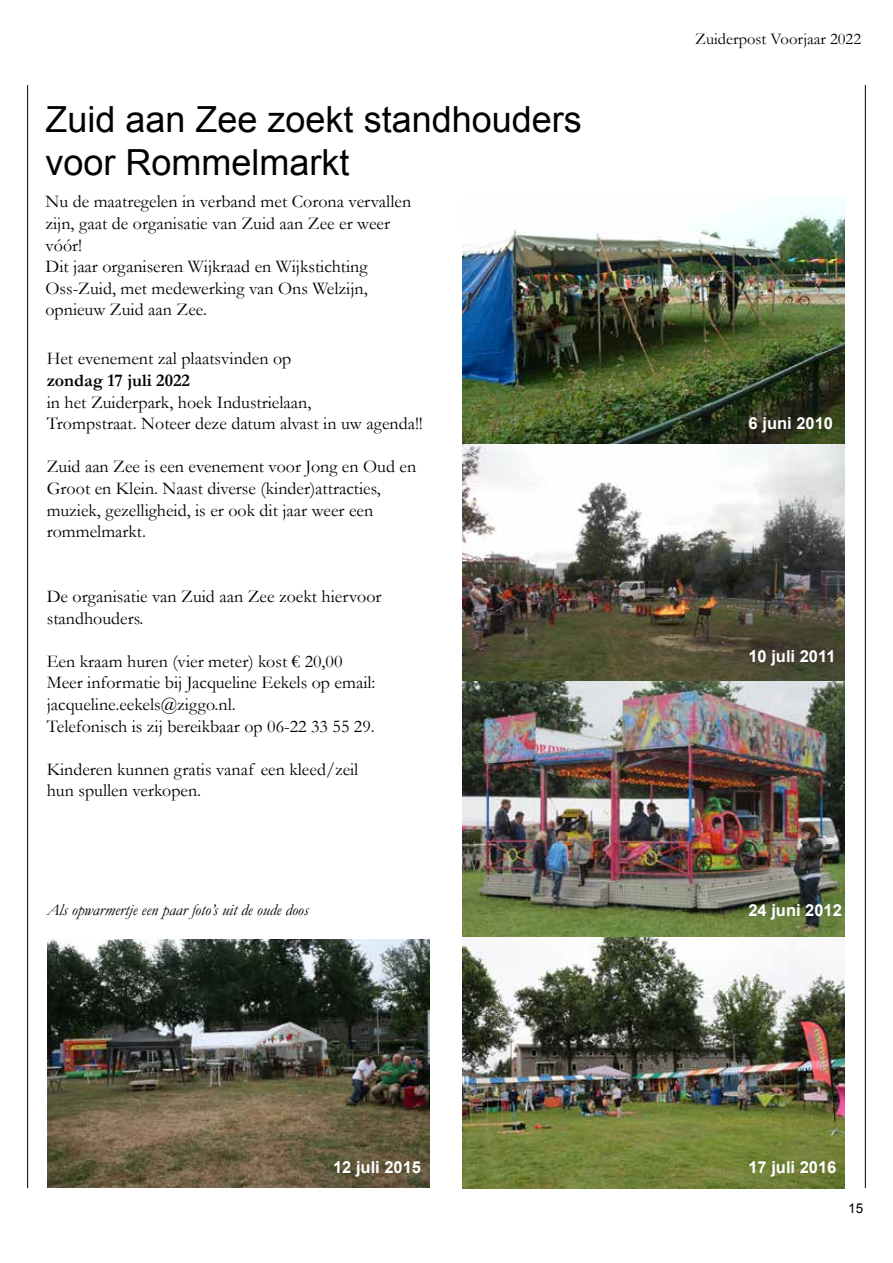
<style>
.page{position:relative;width:893px;height:1263px;background:#fff}
.page>*{position:absolute;margin:0;border:0;box-sizing:border-box;transform-origin:0 0}
.t1{font:36px/43.2px "Arial";color:#000}
.t2{font:18px/21.6px "Garamond";color:#000}
.t3{font:700 18px "Garamond";color:#000}
.t4{font:700 16.5px "Arial";color:#fff}
.t5{font:italic 16.5px "Garamond";color:#000}
.t6{font:16.5px "Garamond";color:#000}
.t7{font:13.5px "Arial";color:#000}
</style>
<div class="page">
<hr style="left:27px;top:85px;width:1px;height:1103px;background:#000">
<hr style="left:865px;top:85px;width:1px;height:1103px;background:#000">
<img style="left:47px;top:939px;width:383px;height:248px">
<img style="left:462px;top:443px;width:383px;height:239px">
<img style="left:462px;top:937px;width:383px;height:251px">
<img style="left:462px;top:682px;width:383px;height:255px">
<img style="left:462px;top:197px;width:383px;height:246px">
<h1 class="t1" style="left:45px;top:98px;width:538px">Zuid aan Zee zoekt standhouders voor Rommelmarkt</h1>
<p class="t2" style="left:45px;top:191px;width:367px">Nu de maatregelen in verband met Corona vervallen zijn, gaat de organisatie van Zuid aan Zee er weer vóór!<br>Dit jaar organiseren Wijkraad en Wijkstichting Oss-Zuid, met medewerking van Ons Welzijn, opnieuw Zuid aan Zee.</p>
<p class="t2" style="left:47px;top:348px;width:246px">Het evenement zal plaatsvinden op</p>
<p class="t3" style="left:47px;top:369px;width:145px">zondag 17 juli 2022</p>
<p class="t2" style="left:47px;top:391px;width:378px">in het Zuiderpark, hoek Industrielaan,<br>Trompstraat. Noteer deze datum alvast in uw agenda!!</p>
<p class="t2" style="left:47px;top:456px;width:371px">Zuid aan Zee is een evenement voor Jong en Oud en Groot en Klein. Naast diverse (kinder)attracties, muziek, gezelligheid, is er ook dit jaar weer een rommelmarkt.</p>
<p class="t2" style="left:47px;top:585px;width:336px">De organisatie van Zuid aan Zee zoekt hiervoor standhouders.</p>
<p class="t2" style="left:47px;top:650px;width:330px">Een kraam huren (vier meter) kost € 20,00<br>Meer informatie bij Jacqueline Eekels op email: jacqueline.eekels@ziggo.nl.<br>Telefonisch is zij bereikbaar op 06-22 33 55 29.</p>
<p class="t2" style="left:47px;top:758px;width:313px">Kinderen kunnen gratis vanaf een kleed/zeil hun spullen verkopen.</p>
<p class="t5" style="left:47px;top:900px;width:263px">Als opwarmertje een paar foto’s uit de oude doos</p>
<p class="t4" style="left:333px;top:1156px;width:90px">12 juli 2015</p>
<p class="t6" style="left:695px;top:29px;width:167px">Zuiderpost Voorjaar 2022</p>
<p class="t4" style="left:749px;top:412px;width:86px">6 juni 2010</p>
<p class="t4" style="left:748px;top:645px;width:89px">10 juli 2011</p>
<p class="t4" style="left:748px;top:899px;width:95px">24 juni 2012</p>
<p class="t4" style="left:748px;top:1156px;width:90px">17 juli 2016</p>
<p class="t7" style="left:848px;top:1200px;width:17px">15</p>
</div>
